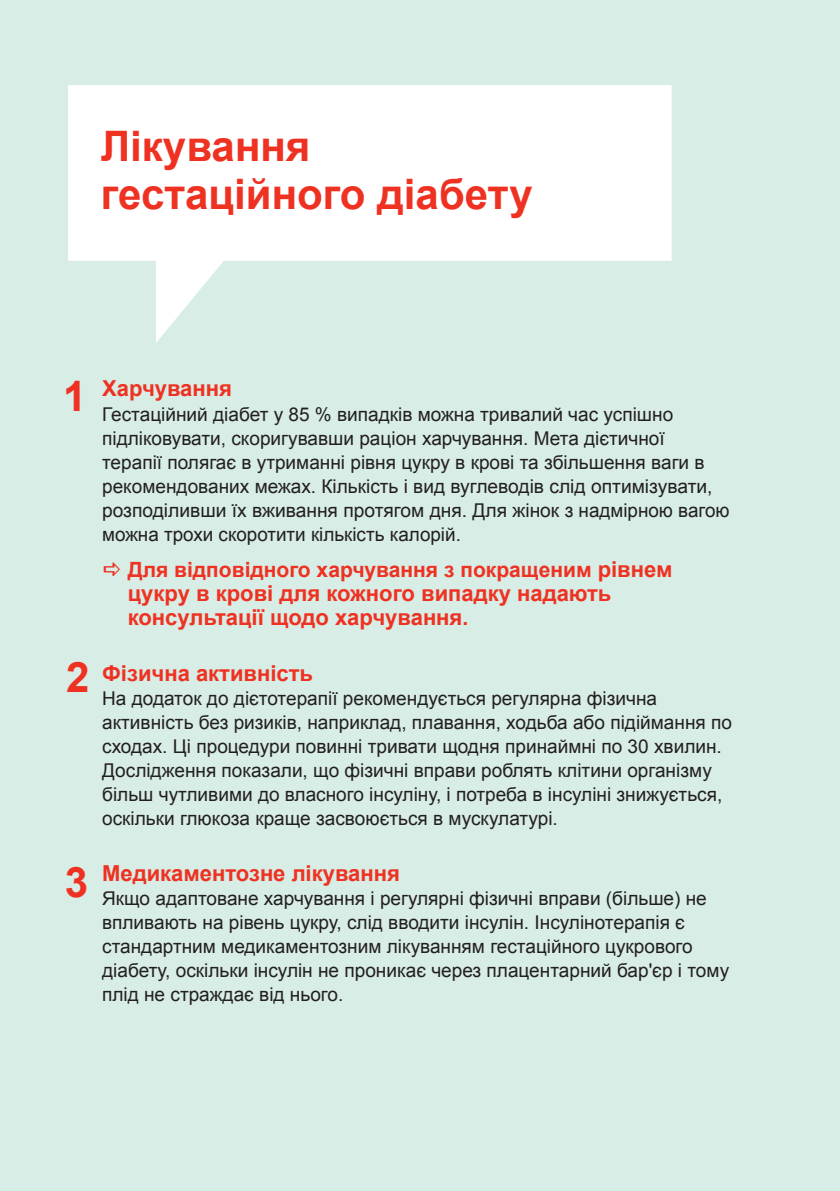
<style>
.page{position:relative;width:840px;height:1191px;background:#fff}
.page>*{position:absolute;margin:0;border:0;box-sizing:border-box;transform-origin:0 0}
.t1{font:700 42px/48px "Arial";color:#ef3122}
.t2{font:700 22px/24px "Arial";color:#ef3122}
.t3{font:700 21px "Arial";color:#ef3122}
.t4{font:19px/24px "Arial";color:#231f20}
.s1{font-size:22px}
.s2{font-size:21px}
</style>
<div class="page">
<div style="left:0;top:0;width:839px;height:1191px;background:#d7ede5"></div>
<svg style="left:68px;top:85px;width:603px;height:258px;fill:#fff"></svg>
<h1 class="t1" style="left:101px;top:124px;width:433px">Лікування гестаційного діабету</h1>
<h1 class="t1" style="left:63px;top:374px;width:25px">1</h1>
<h1 class="t1" style="left:66px;top:654px;width:25px">2</h1>
<h1 class="t1" style="left:65px;top:859px;width:25px">3</h1>
<p class="t2" style="left:102px;top:377px;width:131px">Харчування</p>
<p class="t4" style="left:102px;top:402px;width:628px">Гестаційний діабет у 85 % випадків можна тривалий час успішно підліковувати, скоригувавши раціон харчування. Мета дієтичної терапії полягає в утриманні рівня цукру в крові та збільшення ваги в рекомендованих межах. Кількість і вид вуглеводів слід оптимізувати, розподіливши їх вживання протягом дня. Для жінок з надмірною вагою можна трохи скоротити кількість калорій.</p>
<p class="t3" style="left:128px;top:555px;width:546px">Для відповідного харчування з покращеним <span class="s1">рівнем</span></p>
<p class="t2" style="left:128px;top:581px;width:485px">цукру в крові для кожного випадку надають консультації щодо харчування<span class="s2">.</span></p>
<p class="t2" style="left:102px;top:661px;width:212px">Фізична активність</p>
<p class="t4" style="left:102px;top:686px;width:631px">На додаток до дієтотерапії рекомендується регулярна фізична активність без ризиків, наприклад, плавання, ходьба або підіймання по сходах. Ці процедури повинні тривати щодня принаймні по 30 хвилин.<br>Дослідження показали, що фізичні вправи роблять клітини організму більш чутливими до власного інсуліну, і потреба в інсуліні знижується, оскільки глюкоза краще засвоюється в мускулатурі.</p>
<p class="t2" style="left:102px;top:861px;width:299px">Медикаментозне лікування</p>
<p class="t4" style="left:102px;top:886px;width:628px">Якщо адаптоване харчування і регулярні фізичні вправи (більше) не впливають на рівень цукру, слід вводити інсулін. Інсулінотерапія є стандартним медикаментозним лікуванням гестаційного цукрового діабету, оскільки інсулін не проникає через плацентарний бар'єр і тому плід не страждає від нього.</p>
</div>
